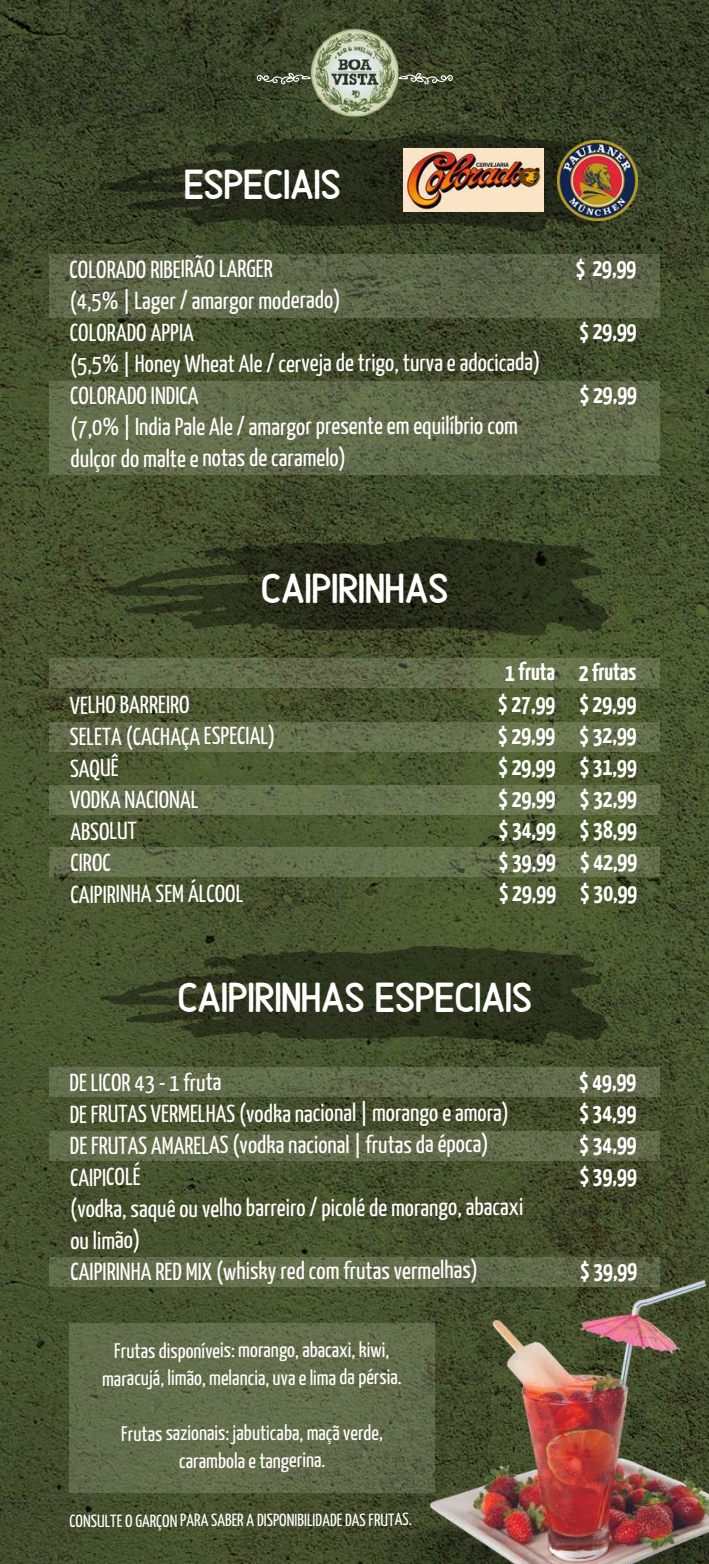
<style>
.page{position:relative;width:709px;height:1564px;background:#fff}
.page>*{position:absolute;margin:0;border:0;box-sizing:border-box;transform-origin:0 0}
.t1{font:42px "Alaska";color:#fff}
.t2{font:24.5px/31.5px "Yanone Kaffeesatz";letter-spacing:-.005em;color:#fff}
.t3{font:700 24.5px/31.5px "Yanone Kaffeesatz";letter-spacing:-.005em;color:#fff;text-align:justify}
.t4{font:21px/27.7px "Yanone Kaffeesatz";letter-spacing:-.005em;color:#fff;text-align:center}
.t5{font:17.5px "Yanone Kaffeesatz";letter-spacing:-.005em;color:#fff}
</style>
<div class="page">
<img style="left:0;top:0;width:709px;height:1563px">
<svg style="left:257px;top:73px;width:196px;height:11px"></svg>
<img style="left:310px;top:29px;width:88px;height:88px">
<svg style="left:100px;top:132px;width:509px;height:100px;background:#2e351f"></svg>
<svg style="left:49px;top:254px;width:611px;height:63px;background:#5b6547"></svg>
<svg style="left:49px;top:381px;width:611px;height:94px;background:#616b4a"></svg>
<img style="left:404px;top:148px;width:139px;height:63px">
<img style="left:557px;top:140px;width:80px;height:80px">
<svg style="left:100px;top:536px;width:509px;height:100px;background:#31381f"></svg>
<svg style="left:100px;top:945px;width:509px;height:99px;background:#343c21"></svg>
<svg style="left:49px;top:658px;width:611px;height:29px;background:#636c4a"></svg>
<svg style="left:49px;top:1067px;width:611px;height:29px;background:#606a49"></svg>
<svg style="left:49px;top:721px;width:611px;height:30px;background:#646e4a"></svg>
<svg style="left:49px;top:785px;width:611px;height:30px;background:#66714c"></svg>
<svg style="left:49px;top:847px;width:611px;height:30px;background:#646f4b"></svg>
<svg style="left:49px;top:1130px;width:611px;height:30px;background:#606948"></svg>
<svg style="left:49px;top:1256px;width:611px;height:30px;background:#606a49"></svg>
<img style="left:353px;top:1509px;width:70px;height:54px">
<img style="left:423px;top:1271px;width:286px;height:292px">
<svg style="left:69px;top:1323px;width:365px;height:169px;background:#616b4a"></svg>
<h1 class="t1" style="left:184px;top:152px;width:158px">ESPECIAIS</h1>
<p class="t2" style="left:70px;top:255px;width:472px">COLORADO RIBEIRÃO LARGER<br>(4,5% | Lager / amargor moderado)<br>COLORADO APPIA<br>(5,5% | Honey Wheat Ale / cerveja de trigo, turva e adocicada)<br>COLORADO INDICA<br>(7,0% | India Pale Ale / amargor presente em equilíbrio com dulçor do malte e notas de caramelo)</p>
<p class="t3" style="left:576px;top:254px;width:62px">$ 29,99</p>
<p class="t3" style="left:579px;top:317px;width:59px">$ 29,99</p>
<p class="t3" style="left:580px;top:380px;width:59px">$ 29,99</p>
<h1 class="t1" style="left:261px;top:556px;width:189px">CAIPIRINHAS</h1>
<p class="t2" style="left:70px;top:691px;width:207px">VELHO BARREIRO<br>SELETA (CACHAÇA ESPECIAL)<br>SAQUÊ<br>VODKA NACIONAL<br>ABSOLUT<br>CIROC<br>CAIPIRINHA SEM ÁLCOOL</p>
<p class="t3" style="left:498px;top:658px;width:60px">1 fruta $ 27,99 $ 29,99 $ 29,99 $ 29,99 $ 34,99 $ 39,99 $ 29,99</p>
<p class="t3" style="left:579px;top:658px;width:60px">2 frutas $ 29,99 $ 32,99 $ 31,99 $ 32,99 $ 38,99 $ 42,99 $ 30,99</p>
<h1 class="t1" style="left:178px;top:965px;width:356px">CAIPIRINHAS ESPECIAIS</h1>
<p class="t2" style="left:70px;top:1068px;width:455px">DE LICOR 43 - 1 fruta<br>DE FRUTAS VERMELHAS (vodka nacional | morango e amora)<br>DE FRUTAS AMARELAS (vodka nacional | frutas da época)<br>CAIPICOLÉ<br>(vodka, saquê ou velho barreiro / picolé de morango, abacaxi ou limão)<br>CAIPIRINHA RED MIX (whisky red com frutas vermelhas)</p>
<p class="t4" style="left:102px;top:1337px;width:301px">Frutas disponíveis: morango, abacaxi, kiwi, maracujá, limão, melancia, uva e lima da pérsia.</p>
<p class="t4" style="left:121px;top:1420px;width:263px">Frutas sazionais: jabuticaba, maçã verde, carambola e tangerina.</p>
<p class="t5" style="left:70px;top:1513px;width:344px">CONSULTE O GARÇON PARA SABER A DISPONIBILIDADE DAS FRUTAS.</p>
<p class="t3" style="left:579px;top:1067px;width:59px">$ 49,99 $ 34,99 $ 34,99 $ 39,99</p>
<p class="t3" style="left:580px;top:1256px;width:59px">$ 39,99</p>
</div>
